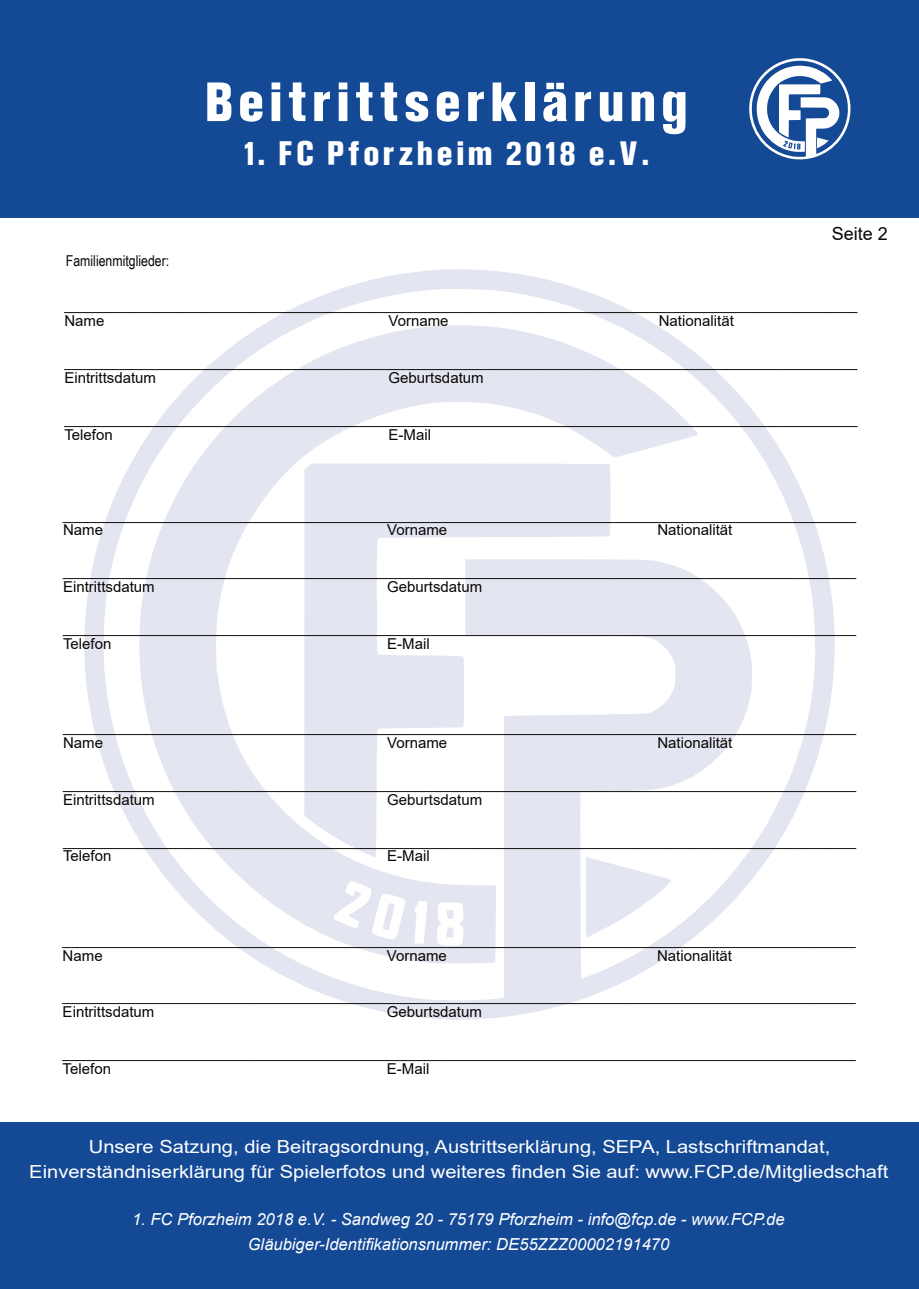
<style>
.page{position:relative;width:919px;height:1289px;background:#fff}
.page>*{position:absolute;margin:0;border:0;box-sizing:border-box;transform-origin:0 0}
.t1{font:700 54px "Sh Ad Grotesk Con";letter-spacing:.135em;color:#fff}
.t2{font:700 33.15px "Sh Ad Grotesk Con";letter-spacing:.145em;color:#fff}
.t3{font:18px/24.3px "Arial";color:#fff;text-align:center;scale:1.12 1}
.t4{font:18px "Arial";color:#080704}
.t5{font:italic 16.5px/24.9px "Arial";color:#fff;text-align:center}
.t6{font:15px/15.9px "Arial";color:#080704}
.t7{font:15px "Arial Narrow";color:#080704}
</style>
<div class="page">
<svg style="left:84px;top:269px;width:751px;height:751px"></svg>
<svg style="left:139px;top:324px;width:559px;height:639px;fill:#e5e7f2"></svg>
<svg style="left:383px;top:903px;width:11px;height:26px"></svg>
<svg style="left:446px;top:910px;width:7px;height:9px"></svg>
<svg style="left:446px;top:926px;width:7px;height:11px"></svg>
<svg style="left:304px;top:463px;width:306px;height:394px;fill:#e3e5f1"></svg>
<svg style="left:586px;top:856px;width:85px;height:81px"></svg>
<div style="left:0;top:1122px;width:918px;height:166px;background:#144996"></div>
<div style="left:0;top:0;width:918px;height:218px;background:#144996"></div>
<svg style="left:749px;top:58px;width:101px;height:101px"></svg>
<p class="t7" style="left:66px;top:255px;width:105px">Familienmitglieder:</p>
<h1 class="t1" style="left:206px;top:72px;width:482px">Beitrittserklärung</h1>
<h2 class="t2" style="left:245px;top:135px;width:405px">1. FC Pforzheim 2018 e.V .</h2>
<p class="t4" style="left:831px;top:226px;width:58px">Seite 2</p>
<p class="t6" style="left:64px;top:298px;width:794px">_______________________________________________________________________________________________<br>Name</p>
<p class="t6" style="left:388px;top:314px;width:62px">Vorname</p>
<p class="t6" style="left:658px;top:314px;width:77px">Nationalität</p>
<p class="t6" style="left:64px;top:355px;width:794px">_______________________________________________________________________________________________<br>Eintrittsdatum</p>
<p class="t6" style="left:388px;top:371px;width:97px">Geburtsdatum</p>
<p class="t6" style="left:64px;top:412px;width:794px">_______________________________________________________________________________________________<br>Telefon</p>
<p class="t6" style="left:388px;top:428px;width:44px">E-Mail</p>
<p class="t6" style="left:63px;top:507px;width:794px">_______________________________________________________________________________________________<br>Name</p>
<p class="t6" style="left:387px;top:523px;width:62px">Vorname</p>
<p class="t6" style="left:657px;top:523px;width:77px">Nationalität</p>
<p class="t6" style="left:63px;top:564px;width:794px">_______________________________________________________________________________________________<br>Eintrittsdatum</p>
<p class="t6" style="left:387px;top:580px;width:97px">Geburtsdatum</p>
<p class="t6" style="left:63px;top:621px;width:794px">_______________________________________________________________________________________________<br>Telefon</p>
<p class="t6" style="left:387px;top:637px;width:44px">E-Mail</p>
<p class="t6" style="left:63px;top:720px;width:794px">_______________________________________________________________________________________________<br>Name</p>
<p class="t6" style="left:387px;top:736px;width:62px">Vorname</p>
<p class="t6" style="left:657px;top:736px;width:77px">Nationalität</p>
<p class="t6" style="left:63px;top:776px;width:794px">_______________________________________________________________________________________________<br>Eintrittsdatum</p>
<p class="t6" style="left:387px;top:793px;width:97px">Geburtsdatum</p>
<p class="t6" style="left:63px;top:833px;width:794px">_______________________________________________________________________________________________<br>Telefon</p>
<p class="t6" style="left:387px;top:849px;width:44px">E-Mail</p>
<p class="t6" style="left:63px;top:932px;width:794px">_______________________________________________________________________________________________<br>Name</p>
<p class="t6" style="left:387px;top:948px;width:62px">Vorname</p>
<p class="t6" style="left:657px;top:948px;width:77px">Nationalität</p>
<p class="t6" style="left:63px;top:989px;width:794px">_______________________________________________________________________________________________<br>Eintrittsdatum</p>
<p class="t6" style="left:387px;top:1005px;width:97px">Geburtsdatum</p>
<p class="t6" style="left:63px;top:1046px;width:794px">_______________________________________________________________________________________________<br>Telefon</p>
<p class="t6" style="left:387px;top:1062px;width:44px">E-Mail</p>
<p class="t3" style="left:29px;top:1136px;width:768px">Unsere Satzung, die Beitragsordnung, Austrittserklärung, SEPA, Lastschriftmandat,<br>Einverständniserklärung für Spielerfotos und weiteres finden Sie auf: www.FCP.de/Mitgliedschaft</p>
<p class="t5" style="left:132px;top:1207px;width:654px">1. FC Pforzheim 2018 e.V. - Sandweg 20 - 75179 Pforzheim - info@fcp.de - www.FCP.de<br>Gläubiger-Identifikationsnummer: DE55ZZZ00002191470</p>
</div>
